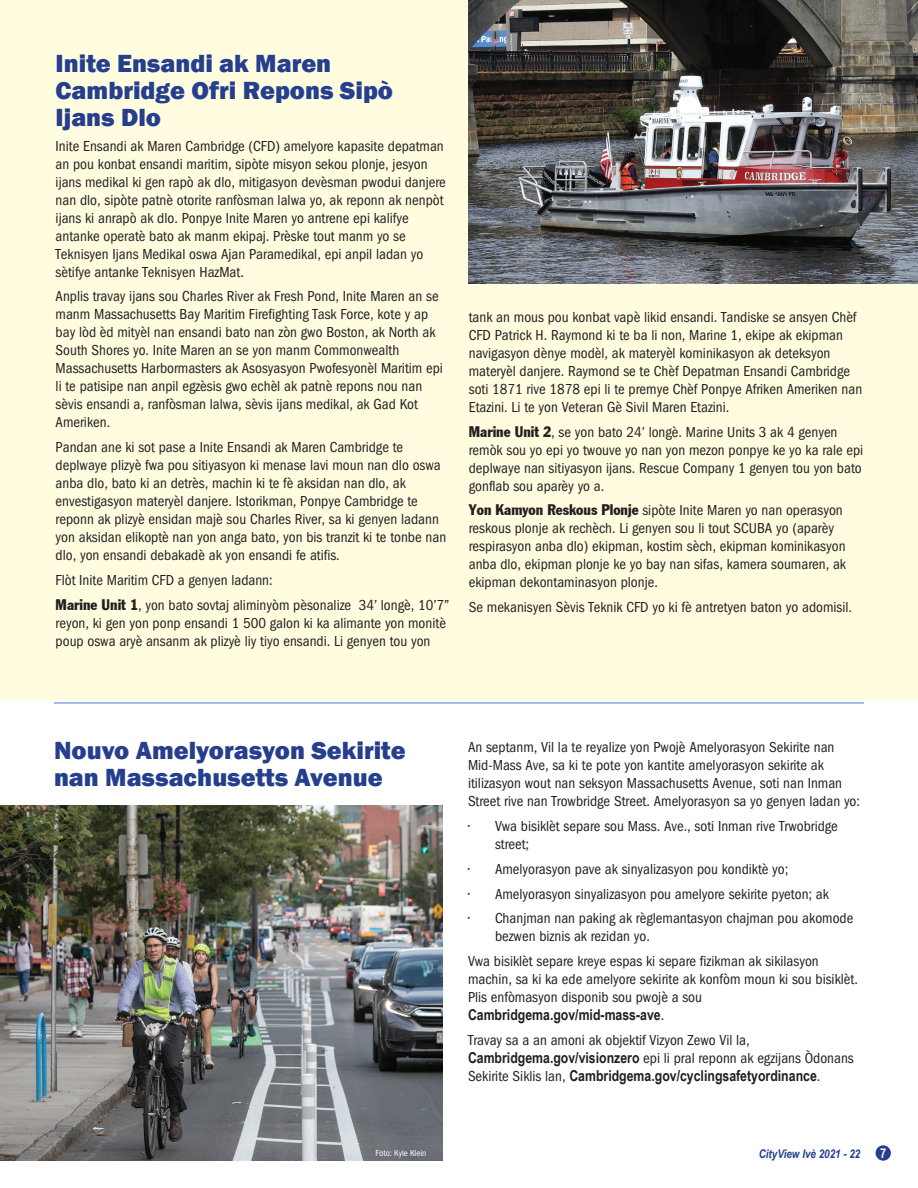
<style>
.page{position:relative;width:918px;height:1188px;background:#fff}
.page>*{position:absolute;margin:0;border:0;box-sizing:border-box;transform-origin:0 0}
.Head{font:800 25.5px/27px "Franklin Gothic";color:#253f8e}
.t1{font:condensed 15px/18px "Franklin Gothic";color:#231f20}
.t2{font:700 13.5px "Arial Narrow";color:#fff}
.t3{font:italic 700 12px "Arial Narrow";color:#253f8e}
.t4{font:condensed 9px "Franklin Gothic";color:#fff}
.s1{font-family:"Franklin Gothic Condensed";font-stretch:normal}
.s2{font-family:"Arial Narrow";font-weight:700;font-stretch:normal}
</style>
<div class="page">
<div style="left:0;top:0;width:918px;height:700px;background:#fffce0"></div>
<div style="left:876px;top:1145px;width:15px;height:16px;background:#253f8e;border-radius:50%"></div>
<img style="left:468px;top:0;width:450px;height:284px">
<hr style="left:54px;top:703px;width:810px;height:1px;background:#477bbf">
<img style="left:0;top:806px;width:443px;height:355px">
<p class="Head" style="left:56px;top:50px;width:339px">Inite Ensandi ak Maren<br>Cambridge Ofri Repons Sipò<br>Ijans Dlo</p>
<p class="t1" style="left:56px;top:137px;width:392px">Inite Ensandi ak Maren Cambridge (CFD) amelyore kapasite depatman an pou konbat ensandi maritim, sipòte misyon sekou plonje, jesyon ijans medikal ki gen rapò ak dlo, mitigasyon devèsman pwodui danjere nan dlo, sipòte patnè otorite ranfòsman lalwa yo, ak reponn ak nenpòt ijans ki anrapò ak dlo. Ponpye Inite Maren yo antrene epi kalifye antanke operatè bato ak manm ekipaj. Prèske tout manm yo se Teknisyen Ijans Medikal oswa Ajan Paramedikal, epi anpil ladan yo sètifye antanke Teknisyen HazMat.</p>
<p class="t1" style="left:56px;top:288px;width:389px">Anplis travay ijans sou Charles River ak Fresh Pond, Inite Maren an se manm Massachusetts Bay Maritim Firefighting Task Force, kote y ap bay lòd èd mityèl nan ensandi bato nan zòn gwo Boston, ak North ak South Shores yo. Inite Maren an se yon manm Commonwealth Massachusetts Harbormasters ak Asosyasyon Pwofesyonèl Maritim epi li te patisipe nan anpil egzèsis gwo echèl ak patnè repons nou nan sèvis ensandi a, ranfòsman lalwa, sèvis ijans medikal, ak Gad Kot Ameriken.</p>
<p class="t1" style="left:56px;top:438px;width:392px">Pandan ane ki sot pase a Inite Ensandi ak Maren Cambridge te deplwaye plizyè fwa pou sitiyasyon ki menase lavi moun nan dlo oswa anba dlo, bato ki an detrès, machin ki te fè aksidan nan dlo, ak envestigasyon materyèl danjere. Istorikman, Ponpye Cambridge te reponn ak plizyè ensidan majè sou Charles River, sa ki genyen ladann yon aksidan elikoptè nan yon anga bato, yon bis tranzit ki te tonbe nan dlo, yon ensandi debakadè ak yon ensandi fe atifis.</p>
<p class="t1" style="left:56px;top:571px;width:219px">Flòt Inite Maritim CFD a genyen ladann:</p>
<p class="t1" style="left:56px;top:596px;width:395px"><span class="s1">Marine Unit 1</span>, yon bato sovtaj aliminyòm pèsonalize 34’ longè, 10’7” reyon, ki gen yon ponp ensandi 1 500 galon ki ka alimante yon monitè poup oswa aryè ansanm ak plizyè liy tiyo ensandi. Li genyen tou yon</p>
<p class="t1" style="left:469px;top:308px;width:395px">tank an mous pou konbat vapè likid ensandi. Tandiske se ansyen Chèf CFD Patrick H. Raymond ki te ba li non, Marine 1, ekipe ak ekipman navigasyon dènye modèl, ak materyèl kominikasyon ak deteksyon materyèl danjere. Raymond se te Chèf Depatman Ensandi Cambridge soti 1871 rive 1878 epi li te premye Chèf Ponpye Afriken Ameriken nan Etazini. Li te yon Veteran Gè Sivil Maren Etazini.</p>
<p class="t1" style="left:469px;top:423px;width:396px"><span class="s1">Marine Unit 2</span>, se yon bato 24’ longè. Marine Units 3 ak 4 genyen remòk sou yo epi yo twouve yo nan yon mezon ponpye ke yo ka rale epi deplwaye nan sitiyasyon ijans. Rescue Company 1 genyen tou yon bato gonflab sou aparèy yo a.</p>
<p class="t1" style="left:469px;top:501px;width:379px"><span class="s1">Yon Kamyon Reskous Plonje</span> sipòte Inite Maren yo nan operasyon reskous plonje ak rechèch. Li genyen sou li tout SCUBA yo (aparèy respirasyon anba dlo) ekipman, kostim sèch, ekipman kominikasyon anba dlo, ekipman plonje ke yo bay nan sifas, kamera soumaren, ak ekipman dekontaminasyon plonje.</p>
<p class="t1" style="left:469px;top:598px;width:385px">Se mekanisyen Sèvis Teknik CFD yo ki fè antretyen baton yo adomisil.</p>
<p class="Head" style="left:54px;top:737px;width:353px">Nouvo Amelyorasyon Sekirite nan Massachusetts Avenue</p>
<p class="t1" style="left:468px;top:738px;width:394px">An septanm, Vil la te reyalize yon Pwojè Amelyorasyon Sekirite nan Mid-Mass Ave, sa ki te pote yon kantite amelyorasyon sekirite ak itilizasyon wout nan seksyon Massachusetts Avenue, soti nan Inman Street rive nan Trowbridge Street. Amelyorasyon sa yo genyen ladan yo:</p>
<p class="t1" style="left:495px;top:817px;width:344px;text-indent:-27px">• Vwa bisiklèt separe sou Mass. Ave., soti Inman rive Trwobridge street;</p>
<p class="t1" style="left:468px;top:860px;width:322px">• Amelyorasyon pave ak sinyalizasyon pou kondiktè yo;</p>
<p class="t1" style="left:468px;top:885px;width:362px">• Amelyorasyon sinyalizasyon pou amelyore sekirite pyeton; ak</p>
<p class="t1" style="left:495px;top:909px;width:360px;text-indent:-27px">• Chanjman nan paking ak règlemantasyon chajman pou akomode bezwen biznis ak rezidan yo.</p>
<p class="t1" style="left:468px;top:952px;width:391px">Vwa bisiklèt separe kreye espas ki separe fizikman ak sikilasyon machin, sa ki ka ede amelyore sekirite ak konfòm moun ki sou bisiklèt.<br>Plis enfòmasyon disponib sou pwojè a sou <span class="s2">Cambridgema.gov/mid-mass-ave</span>.</p>
<p class="t1" style="left:468px;top:1031px;width:387px">Travay sa a an amoni ak objektif Vizyon Zewo Vil la,<br><span class="s2">Cambridgema.gov/visionzero</span> epi li pral reponn ak egzijans Òdonans<br>Sekirite Siklis lan, <span class="s2">Cambridgema.gov/cyclingsafetyordinance</span>.</p>
<p class="t4" style="left:376px;top:1148px;width:52px">Foto: Kyle Klein</p>
<p class="t3" style="left:759px;top:1145px;width:103px">CityView Ivè 2021 - 22</p>
<p class="t2" style="left:880px;top:1143px;width:8px">7</p>
</div>
